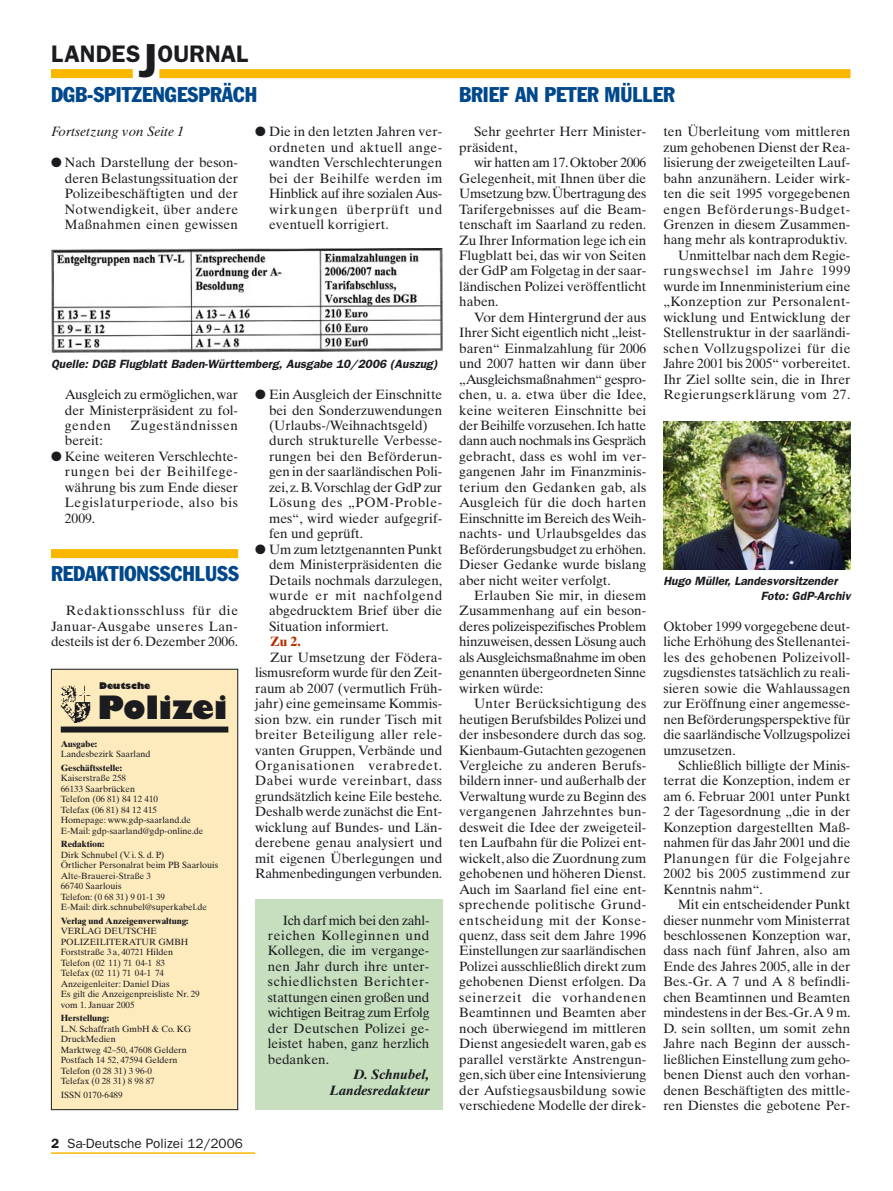
<style>
.page{position:relative;width:893px;height:1191px;background:#fff}
.page>*{position:absolute;margin:0;border:0;box-sizing:border-box;transform-origin:0 0}
.t1{font:800 31.5px "Gill Sans";color:#1b1c20}
.t2{font:600 24px "Franklin Gothic";color:#1b1c20}
.t3{font:condensed 21px "Franklin Gothic";color:#00488c}
.t4{font:13.5px/15.5px "Times Ten";color:#1b1c20;text-align:justify}
.t5{font:13.5px "Franklin Gothic";color:#1b1c20}
.t6{font:italic 700 13.5px/15.5px "Times Ten";color:#1b1c20;text-align:right}
.t7{font:italic 13.5px "Times Ten";color:#1b1c20}
.t8{font:13.5px "Times Ten";letter-spacing:.05em;color:#1b1c20}
.t9{font:700 13.5px "Times Ten";color:#b43200}
.t10{font:italic 600 12px/15.5px "Franklin Gothic";color:#1b1c20}
.t11{font:9px/10.5px "Times Ten";color:#1b1c20}
.t12{font:700 9px "Times Ten";color:#1b1c20}
.t13{font:800 9px "Gill Sans";color:#1b1c20}
.s1{font-size:48px}
.s2{font-weight:600}
</style>
<div class="page">
<hr style="left:51px;top:1152px;width:204px;height:1px;background:#f9b700">
<div style="left:51px;top:69px;width:82px;height:9px;background:#f9b700"></div>
<div style="left:159px;top:69px;width:691px;height:9px;background:#f9b700"></div>
<div style="left:51px;top:669px;width:187px;height:440px;background:#fdeabd"></div>
<div style="left:61px;top:726px;width:167px;height:6px;background:#1b1c20"></div>
<div style="left:51px;top:669px;width:187px;height:441px;border:1px solid #1b1c20"></div>
<img style="left:61px;top:686px;width:29px;height:36px">
<div style="left:51px;top:549px;width:187px;height:9px;background:#f9b700"></div>
<img style="left:51px;top:249px;width:391px;height:104px">
<div style="left:255px;top:899px;width:187px;height:211px;background:#c7dfbe"></div>
<img style="left:663px;top:421px;width:187px;height:148px">
<h2 class="t2" style="left:51px;top:45px;width:199px">LANDES<span class="s1">J</span>OURNAL</h2>
<h3 class="t3" style="left:51px;top:87px;width:208px">DGB-SPITZENGESPRÄCH</h3>
<h3 class="t3" style="left:459px;top:87px;width:217px">BRIEF AN PETER MÜLLER</h3>
<p class="t7" style="left:51px;top:127px;width:135px">Fortsetzung von Seite 1</p>
<p class="t4" style="left:65px;top:156px;width:175px;text-indent:-14px">● Nach Darstellung der beson&shy;deren Belastungssituation der Polizeibeschäftigten und der Notwendigkeit, über andere Maßnahmen einen gewissen</p>
<p class="t4" style="left:269px;top:125px;width:175px;text-indent:-14px">● Die in den letzten Jahren ver&shy;ordneten und aktuell ange&shy;wandten Verschlechterungen bei der Beihilfe werden im Hinblick auf ihre sozialen Aus&shy;wirkungen überprüft und eventuell korrigiert.</p>
<p class="t10" style="left:51px;top:357px;width:390px">Quelle: DGB Flugblatt Baden-Württemberg, Ausgabe 10/2006 (Auszug)</p>
<p class="t4" style="left:65px;top:388px;width:175px">Ausgleich zu ermöglichen, war der Ministerpräsident zu fol&shy;genden</p>
<p class="t8" style="left:130px;top:420px;width:109px">Zugeständnissen</p>
<p class="t4" style="left:65px;top:434px;width:39px">bereit:</p>
<p class="t4" style="left:65px;top:450px;width:175px;text-indent:-14px">● Keine weiteren Verschlechte&shy;rungen bei der Beihilfege&shy;währung bis zum Ende dieser Legislaturperiode, also bis 2009.</p>
<h3 class="t3" style="left:51px;top:566px;width:189px">REDAKTIONSSCHLUSS</h3>
<p class="t4" style="left:51px;top:604px;width:189px;text-indent:15px">Redaktionsschluss für die Januar-Ausgabe unseres Lan&shy;desteils ist der 6.Dezember 2006.</p>
<p class="t13" style="left:99px;top:682px;width:53px">Deutsche</p>
<h1 class="t1" style="left:97px;top:695px;width:131px">Polizei</h1>
<p class="t12" style="left:61px;top:740px;width:38px">Ausgabe:</p>
<p class="t11" style="left:61px;top:750px;width:91px">Landesbezirk Saarland</p>
<p class="t12" style="left:61px;top:764px;width:63px">Geschäftsstelle:</p>
<p class="t11" style="left:61px;top:774px;width:144px">Kaiserstraße 258<br>66133 Saarbrücken<br>Telefon (06 81) 84 12 410<br>Telefax (06 81) 84 12 415<br>Homepage: www.gdp-saarland.de<br>E-Mail: gdp-saarland@gdp-online.de</p>
<p class="t12" style="left:61px;top:841px;width:45px">Redaktion:</p>
<p class="t11" style="left:61px;top:850px;width:159px">Dirk Schnubel (V. i. S. d. P.)<br>Örtlicher Personalrat beim PB Saarlouis<br>Alte-Brauerei-Straße 3<br>66740 Saarlouis<br>Telefon: (0 68 31) 9 01-1 39<br>E-Mail: dirk.schnubel@superkabel.de</p>
<p class="t12" style="left:61px;top:917px;width:129px">Verlag und Anzeigenverwaltung:</p>
<p class="t11" style="left:61px;top:927px;width:140px">VERLAG DEUTSCHE<br>POLIZEILITERATUR GMBH<br>Forststraße 3 a, 40721 Hilden<br>Telefon (02 11) 71 04-1 83<br>Telefax (02 11) 71 04-1 74<br>Anzeigenleiter: Daniel Dias<br>Es gilt die Anzeigenpreisliste Nr. 29 vom 1. Januar 2005</p>
<p class="t12" style="left:61px;top:1015px;width:50px">Herstellung:</p>
<p class="t11" style="left:61px;top:1024px;width:132px">L.N. Schaffrath GmbH &amp; Co. KG<br>DruckMedien<br>Marktweg 42–50, 47608 Geldern<br>Postfach 14 52, 47594 Geldern<br>Telefon (0 28 31) 3 96-0<br>Telefax (0 28 31) 8 98 87</p>
<p class="t11" style="left:61px;top:1090px;width:63px">ISSN 0170-6489</p>
<p class="t4" style="left:269px;top:388px;width:175px;text-align:left;text-indent:-14px">● Ein Ausgleich der Einschnitte bei den Sonderzuwendungen (Urlaubs-/Weihnachtsgeld) durch strukturelle Verbesse&shy;rungen bei den Beförderun&shy;gen in der saarländischen Poli&shy;zei,z.B.Vorschlag der GdP zur<br>Lösung des „POM-Proble&shy;mes“, wird wieder aufgegrif&shy;fen und geprüft.</p>
<p class="t4" style="left:269px;top:542px;width:175px;text-indent:-14px">● Um zum letztgenannten Punkt dem Ministerpräsidenten die Details nochmals darzulegen, wurde er mit nachfolgend abgedrucktem Brief über die Situation informiert.</p>
<p class="t9" style="left:270px;top:636px;width:32px">Zu 2.</p>
<p class="t4" style="left:255px;top:651px;width:189px;text-indent:15px">Zur Umsetzung der Födera&shy;lismusreform wurde für den Zeit&shy;raum ab 2007 (vermutlich Früh&shy;jahr) eine gemeinsame Kommis&shy;sion bzw. ein runder Tisch mit breiter Beteiligung aller rele&shy;vanten Gruppen, Verbände und Organisationen verabredet.<br>Dabei wurde vereinbart, dass grundsätzlich keine Eile bestehe.<br>Deshalb werde zunächst die Ent&shy;wicklung auf Bundes- und Län&shy;derebene genau analysiert und mit eigenen Überlegungen und Rahmenbedingungen verbunden.</p>
<p class="t4" style="left:268px;top:913px;width:163px;text-indent:15px">Ich darf mich bei den zahl&shy;reichen Kolleginnen und Kollegen, die im vergange&shy;nen Jahr durch ihre unter&shy;schiedlichsten Berichter&shy;stattungen einen großen und wichtigen Beitrag zum Erfolg der Deutschen Polizei ge&shy;leistet haben, ganz herzlich bedanken.</p>
<p class="t6" style="left:330px;top:1068px;width:101px">D. Schnubel,<br>Landesredakteur</p>
<p class="t5" style="left:51px;top:1138px;width:193px"><span class="s2">2</span> Sa-Deutsche Polizei 12/2006</p>
<p class="t4" style="left:459px;top:125px;width:189px;text-indent:15px">Sehr geehrter Herr Minister&shy;präsident,</p>
<p class="t4" style="left:459px;top:156px;width:189px;text-indent:15px">wir hatten am 17.Oktober 2006<br>Gelegenheit, mit Ihnen über die Umsetzung bzw.Übertragung des Tarifergebnisses auf die Beam&shy;tenschaft im Saarland zu reden.<br>Zu Ihrer Information lege ich ein Flugblatt bei, das wir von Seiten der GdP am Folgetag in der saar&shy;ländischen Polizei veröffentlicht haben.</p>
<p class="t4" style="left:459px;top:311px;width:189px;text-indent:15px">Vor dem Hintergrund der aus Ihrer Sicht eigentlich nicht „leist&shy;baren“ Einmalzahlung für 2006 und 2007 hatten wir dann über „Ausgleichsmaßnahmen“ gespro&shy;chen, u. a. etwa über die Idee, keine weiteren Einschnitte bei der Beihilfe vorzusehen.Ich hatte dann auch nochmals ins Gespräch gebracht, dass es wohl im ver&shy;gangenen Jahr im Finanzminis&shy;terium den Gedanken gab, als Ausgleich für die doch harten Einschnitte im Bereich des Weih&shy;nachts- und Urlaubsgeldes das Beförderungsbudget zu erhöhen.<br>Dieser Gedanke wurde bislang aber nicht weiter verfolgt.</p>
<p class="t4" style="left:459px;top:589px;width:189px;text-indent:15px">Erlauben Sie mir, in diesem Zusammenhang auf ein beson&shy;deres polizeispezifisches Problem hinzuweisen,dessen Lösung auch als Ausgleichsmaßnahme im oben genannten übergeordneten Sinne wirken würde:</p>
<p class="t4" style="left:459px;top:697px;width:189px;text-indent:15px">Unter Berücksichtigung des heutigen Berufsbildes Polizei und der insbesondere durch das sog.<br>Kienbaum-Gutachten gezogenen Vergleiche zu anderen Berufs&shy;bildern inner- und außerhalb der Verwaltung wurde zu Beginn des vergangenen Jahrzehntes bun&shy;desweit die Idee der zweigeteil&shy;ten Laufbahn für die Polizei ent&shy;wickelt, also die Zuordnung zum gehobenen und höheren Dienst.<br>Auch im Saarland fiel eine ent&shy;sprechende politische Grund&shy;entscheidung mit der Konse&shy;quenz, dass seit dem Jahre 1996<br>Einstellungen zur saarländischen Polizei ausschließlich direkt zum gehobenen Dienst erfolgen. Da seinerzeit die vorhandenen Beamtinnen und Beamten aber noch überwiegend im mittleren Dienst angesiedelt waren, gab es parallel verstärkte Anstrengun&shy;gen,sich über eine Intensivierung der Aufstiegsausbildung sowie verschiedene Modelle der direk-</p>
<p class="t4" style="left:663px;top:125px;width:189px;text-align:right">ten Überleitung vom mittleren zum gehobenen Dienst der Rea&shy;lisierung der zweigeteilten Lauf&shy;bahn anzunähern. Leider wirk&shy;ten die seit 1995 vorgegebenen engen Beförderungs-Budget-<br>Grenzen in diesem Zusammen&shy;hang mehr als kontraproduktiv.<br>Unmittelbar nach dem Regie&shy;rungswechsel im Jahre 1999 wurde im Innenministerium eine „Konzeption zur Personalent&shy;wicklung und Entwicklung der<br>Stellenstruktur in der saarländi&shy;schen Vollzugspolizei für die<br>Jahre 2001 bis 2005“ vorbereitet.<br>Ihr Ziel sollte sein, die in Ihrer<br>Regierungserklärung vom 27.</p>
<p class="t10" style="left:761px;top:574px;width:93px;text-indent:-97px">Hugo Müller, Landesvorsitzender<br>Foto: GdP-Archiv</p>
<p class="t4" style="left:663px;top:620px;width:189px">Oktober 1999 vorgegebene deut&shy;liche Erhöhung des Stellenantei&shy;les des gehobenen Polizeivoll&shy;zugsdienstes tatsächlich zu reali&shy;sieren sowie die Wahlaussagen zur Eröffnung einer angemesse&shy;nen Beförderungsperspektive für die saarländische Vollzugspolizei umzusetzen.</p>
<p class="t4" style="left:663px;top:759px;width:189px;text-indent:15px">Schließlich billigte der Minis&shy;terrat die Konzeption, indem er am 6. Februar 2001 unter Punkt 2 der Tagesordnung „die in der Konzeption dargestellten Maß&shy;nahmen für das Jahr 2001 und die Planungen für die Folgejahre 2002 bis 2005 zustimmend zur Kenntnis nahm“.</p>
<p class="t4" style="left:663px;top:898px;width:189px;text-indent:15px">Mit ein entscheidender Punkt dieser nunmehr vom Ministerrat beschlossenen Konzeption war, dass nach fünf Jahren, also am Ende des Jahres 2005, alle in der Bes.-Gr. A 7 und A 8 befindli&shy;chen Beamtinnen und Beamten mindestens in der Bes.-Gr.A 9 m.<br>D. sein sollten, um somit zehn Jahre nach Beginn der aussch&shy;ließlichen Einstellung zum geho&shy;benen Dienst auch den vorhan&shy;denen Beschäftigten des mittle&shy;ren Dienstes die gebotene Per-</p>
</div>
